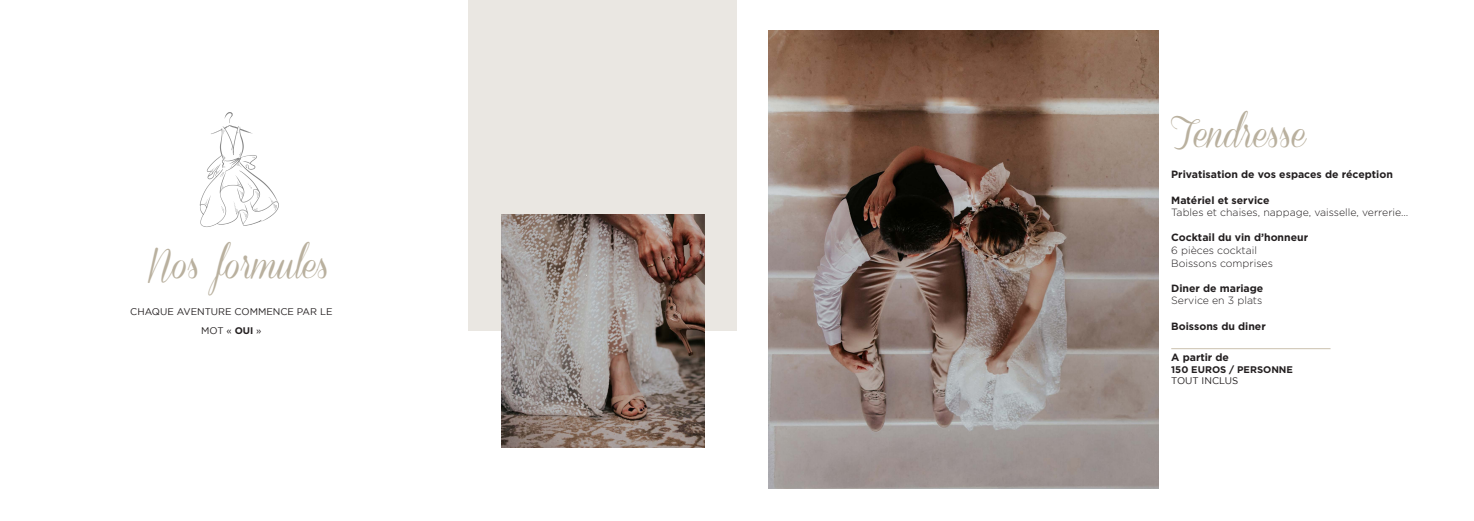
<style>
.page{position:relative;width:1474px;height:521px;background:#fff}
.page>*{position:absolute;margin:0;border:0;box-sizing:border-box;transform-origin:0 0}
.t1{font:35px "Coneria Script Demo";color:#b9b09e}
.t2{font:700 10.5px "Gotham";color:#231f20}
.t3{font:300 10.5px "Gotham";color:#231f20}
.t4{font:9.62px/18.9px "Gotham";color:#231f20;text-align:center}
.t5{font:700 9.62px "Gotham";color:#231f20}
.s1{font-weight:700}
</style>
<div class="page">
<div style="left:469px;top:0;width:268px;height:331px;background:#eae7e2"></div>
<hr style="left:1171px;top:348px;width:159px;height:1px;background:#cbc1ae">
<img style="left:768px;top:31px;width:390px;height:457px">
<img style="left:199px;top:112px;width:80px;height:115px">
<img style="left:501px;top:214px;width:203px;height:234px">
<p class="t1" style="left:147px;top:246px;width:183px">Nos formules</p>
<p class="t4" style="left:130px;top:302px;width:204px">CHAQUE AVENTURE COMMENCE PAR LE<br>MOT « <span class="s1">OUI</span> »</p>
<p class="t1" style="left:1171px;top:114px;width:136px">Tendresse</p>
<p class="t2" style="left:1171px;top:169px;width:223px">Privatisation de vos espaces de réception</p>
<p class="t2" style="left:1171px;top:194px;width:100px">Matériel et service</p>
<p class="t3" style="left:1171px;top:207px;width:238px">Tables et chaises, nappage, vaisselle, verrerie…</p>
<p class="t2" style="left:1171px;top:232px;width:138px">Cocktail du vin d’honneur</p>
<p class="t3" style="left:1171px;top:244px;width:87px">6 pièces cocktail</p>
<p class="t3" style="left:1171px;top:257px;width:103px">Boissons comprises</p>
<p class="t2" style="left:1171px;top:282px;width:94px">Diner de mariage</p>
<p class="t3" style="left:1171px;top:295px;width:93px">Service en 3 plats</p>
<p class="t2" style="left:1171px;top:320px;width:96px">Boissons du diner</p>
<p class="t2" style="left:1171px;top:351px;width:59px">A partir de</p>
<p class="t5" style="left:1171px;top:363px;width:123px">150 EUROS / PERSONNE</p>
<p class="t4" style="left:1171px;top:371px;width:69px">TOUT INCLUS</p>
</div>
